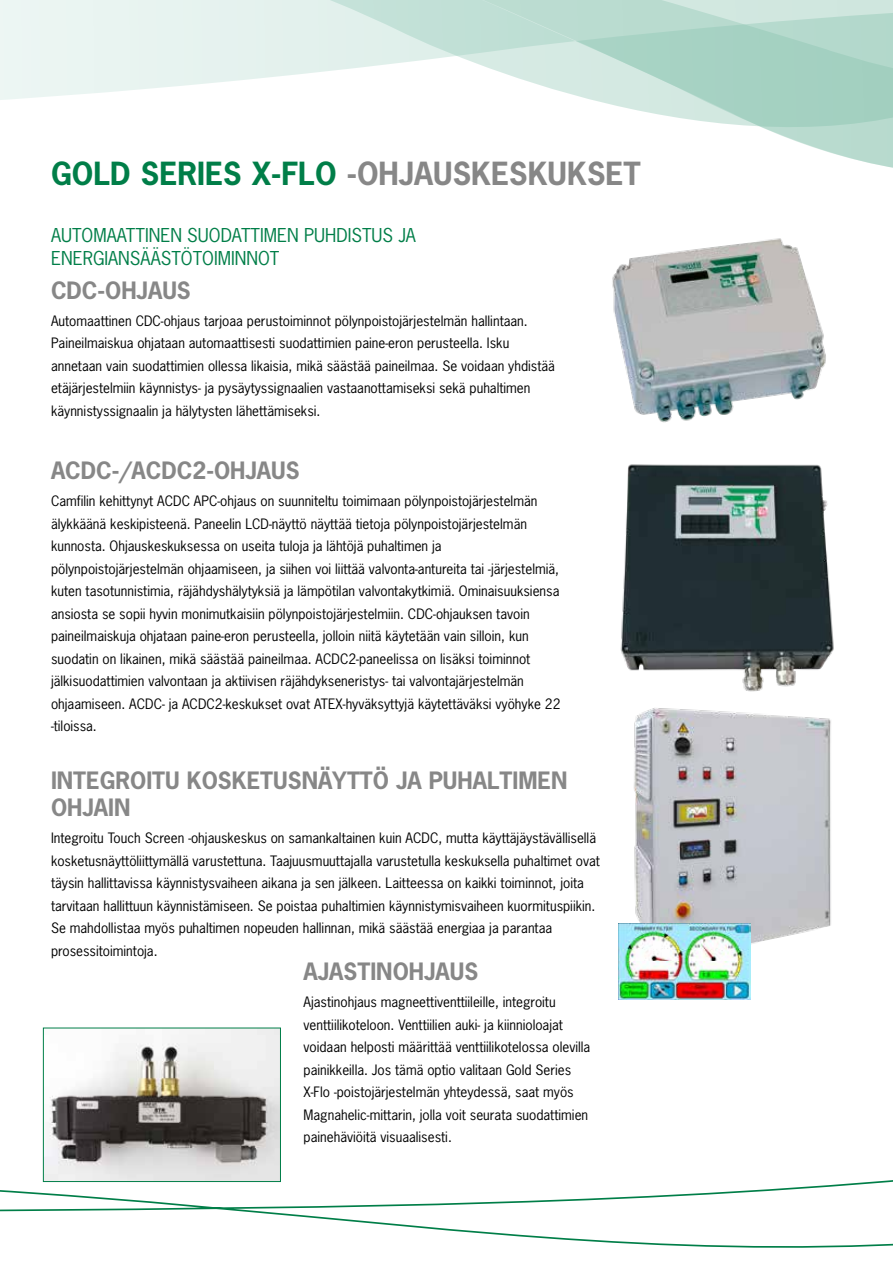
<style>
.page{position:relative;width:893px;height:1263px;background:#fff}
.page>*{position:absolute;margin:0;border:0;box-sizing:border-box;transform-origin:0 0}
.t1{font:700 30px "News Gothic Std";color:#878787}
.t2{font:700 22.5px/27px "News Gothic Std";color:#878787}
.t3{font:18px/22.5px "News Gothic Std";color:#007e48}
.t4{font:13.5px/22.5px "News Gothic Std";color:#000}
.s1{color:#007e48}
</style>
<div class="page">
<img style="left:625px;top:708px;width:206px;height:260px">
<img style="left:619px;top:924px;width:131px;height:76px">
<img style="left:620px;top:464px;width:214px;height:228px">
<img style="left:612px;top:238px;width:214px;height:185px">
<img style="left:49px;top:1030px;width:230px;height:94px">
<div style="left:43px;top:1028px;width:238px;height:154px;border:1px solid #007e48"></div>
<svg style="left:0;top:0;width:893px;height:168px"></svg>
<svg style="left:0;top:1124px;width:893px;height:124px"></svg>
<h1 class="t1" style="left:51px;top:154px;width:591px"><span class="s1">GOLD SERIES X-FLO</span> -OHJAUSKESKUKSET</h1>
<h3 class="t3" style="left:51px;top:224px;width:366px">AUTOMAATTINEN SUODATTIMEN PUHDISTUS JA<br>ENERGIANSÄÄSTÖTOIMINNOT</h3>
<h2 class="t2" style="left:51px;top:276px;width:141px">CDC-OHJAUS</h2>
<p class="t4" style="left:51px;top:309px;width:505px">Automaattinen CDC-ohjaus tarjoaa perustoiminnot pölynpoistojärjestelmän hallintaan.<br>Paineilmaiskua ohjataan automaattisesti suodattimien paine-eron perusteella. Isku annetaan vain suodattimien ollessa likaisia, mikä säästää paineilmaa. Se voidaan yhdistää etäjärjestelmiin käynnistys- ja pysäytyssignaalien vastaanottamiseksi sekä puhaltimen käynnistyssignaalin ja hälytysten lähettämiseksi.</p>
<h2 class="t2" style="left:51px;top:457px;width:250px">ACDC-/ACDC2-OHJAUS</h2>
<p class="t4" style="left:51px;top:490px;width:511px">Camfilin kehittynyt ACDC APC-ohjaus on suunniteltu toimimaan pölynpoistojärjestelmän älykkäänä keskipisteenä. Paneelin LCD-näyttö näyttää tietoja pölynpoistojärjestelmän kunnosta. Ohjauskeskuksessa on useita tuloja ja lähtöjä puhaltimen ja pölynpoistojärjestelmän ohjaamiseen, ja siihen voi liittää valvonta-antureita tai -järjestelmiä, kuten tasotunnistimia, räjähdyshälytyksiä ja lämpötilan valvontakytkimiä. Ominaisuuksiensa ansiosta se sopii hyvin monimutkaisiin pölynpoistojärjestelmiin. CDC-ohjauksen tavoin paineilmaiskuja ohjataan paine-eron perusteella, jolloin niitä käytetään vain silloin, kun suodatin on likainen, mikä säästää paineilmaa. ACDC2-paneelissa on lisäksi toiminnot jälkisuodattimien valvontaan ja aktiivisen räjähdykseneristys- tai valvontajärjestelmän ohjaamiseen. ACDC- ja ACDC2-keskukset ovat ATEX-hyväksyttyjä käytettäväksi vyöhyke 22 -tiloissa.</p>
<h2 class="t2" style="left:51px;top:767px;width:518px">INTEGROITU KOSKETUSNÄYTTÖ JA PUHALTIMEN<br>OHJAIN</h2>
<p class="t4" style="left:51px;top:827px;width:550px">Integroitu Touch Screen -ohjauskeskus on samankaltainen kuin ACDC, mutta käyttäjäystävällisellä kosketusnäyttöliittymällä varustettuna. Taajuusmuuttajalla varustetulla keskuksella puhaltimet ovat täysin hallittavissa käynnistysvaiheen aikana ja sen jälkeen. Laitteessa on kaikki toiminnot, joita tarvitaan hallittuun käynnistämiseen. Se poistaa puhaltimien käynnistymisvaiheen kuormituspiikin.<br>Se mahdollistaa myös puhaltimen nopeuden hallinnan, mikä säästää energiaa ja parantaa prosessitoimintoja.</p>
<h2 class="t2" style="left:304px;top:958px;width:176px">AJASTINOHJAUS</h2>
<p class="t4" style="left:304px;top:991px;width:288px">Ajastinohjaus magneettiventtiileille, integroitu venttiilikoteloon. Venttiilien auki- ja kiinnioloajat voidaan helposti määrittää venttiilikotelossa olevilla painikkeilla. Jos tämä optio valitaan Gold Series X-Flo -poistojärjestelmän yhteydessä, saat myös Magnahelic-mittarin, jolla voit seurata suodattimien painehäviöitä visuaalisesti.</p>
</div>
